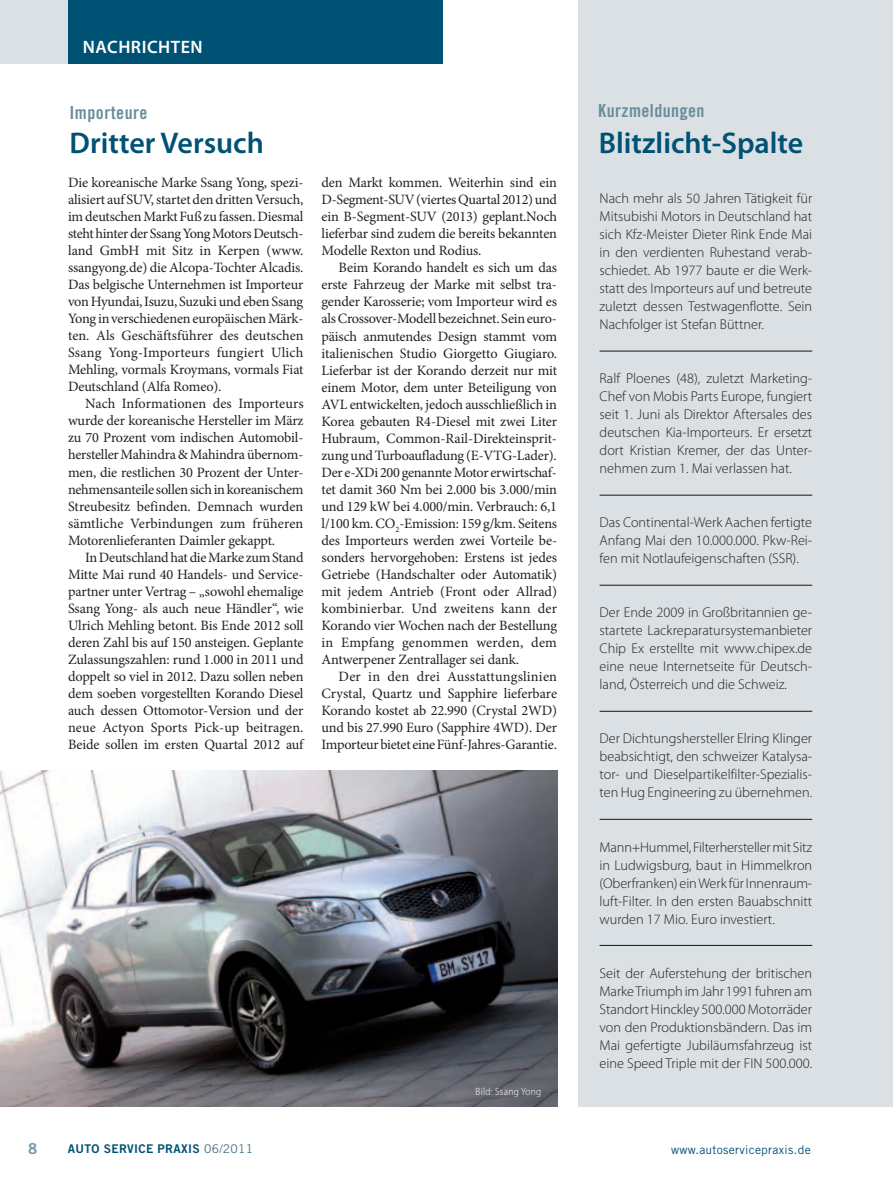
<style>
.page{position:relative;width:893px;height:1187px;background:#fff}
.page>*{position:absolute;margin:0;border:0;box-sizing:border-box;transform-origin:0 0}
.t1{font:600 30px "Myriad Pro";color:#005274}
.t2{font:18px "Trade Gothic LT Std Bd Cn 20";letter-spacing:.025em;color:#6a8d9c}
.t3{font:600 18px "Myriad Pro";letter-spacing:.03em;color:#fff}
.t4{font:15px "Trade Gothic LT Std Bd 2";color:#7195a6}
.t5{font:14.25px/17px "Minion Pro";letter-spacing:-.01em;color:#231f20;text-align:justify}
.t6{font:300 14.25px/18px "Myriad Pro";color:#231f20;text-align:justify}
.t7{font:12px "Trade Gothic LT Std Bd 2";letter-spacing:.025em;color:#005274}
.t8{font:12px "Trade Gothic LT Std";letter-spacing:.025em;color:#005274}
.t9{font:300 semi-condensed 10.5px "Myriad Pro";letter-spacing:.025em;color:#fff}
.s1{font-family:"Trade Gothic LT Std";color:#456e80}
</style>
<div class="page">
<div style="left:0;top:0;width:68px;height:64px;background:#dae0e3"></div>
<div style="left:68px;top:0;width:374px;height:64px;background:#005274"></div>
<div style="left:578px;top:0;width:315px;height:1106px;background:#dae0e3"></div>
<hr style="left:600px;top:350px;width:212px;height:1px;background:#231f20">
<hr style="left:600px;top:494px;width:212px;height:1px;background:#231f20">
<hr style="left:600px;top:584px;width:212px;height:1px;background:#231f20">
<hr style="left:600px;top:710px;width:212px;height:1px;background:#231f20">
<hr style="left:600px;top:818px;width:212px;height:1px;background:#231f20">
<hr style="left:600px;top:944px;width:212px;height:1px;background:#231f20">
<img style="left:0;top:770px;width:557px;height:336px">
<p class="t3" style="left:83px;top:35px;width:119px">Nachrichten</p>
<p class="t2" style="left:70px;top:102px;width:80px">Importeure</p>
<h1 class="t1" style="left:70px;top:124px;width:196px">Dritter Versuch</h1>
<p class="t5" style="left:68px;top:174px;width:237px">Die koreanische Marke Ssang Yong, spezi&shy;alisiert auf SUV, startet den dritten Versuch, im deutschen Markt Fuß zu fassen. Diesmal steht hinter der Ssang Yong Motors Deutsch&shy;land GmbH mit Sitz in Kerpen (www. ssangyong.de) die Alcopa-Tochter Alcadis.<br>Das belgische Unternehmen ist Importeur von Hyundai, Isuzu, Suzuki und eben Ssang Yong in verschiedenen europäischen Märk&shy;ten. Als Geschäftsführer des deutschen Ssang Yong-Importeurs fungiert Ulich Mehling, vormals Kroymans, vormals Fiat Deutschland (Alfa Romeo).</p>
<p class="t5" style="left:68px;top:395px;width:237px;text-indent:17px">Nach Informationen des Importeurs wurde der koreanische Hersteller im März zu 70 Prozent vom indischen Automobil&shy;hersteller Mahindra &amp; Mahindra übernom&shy;men, die restlichen 30 Prozent der Unter&shy;nehmensanteile sollen sich in koreanischem Streubesitz befinden. Demnach wurden sämtliche Verbindungen zum früheren Motorenlieferanten Daimler gekappt.</p>
<p class="t5" style="left:68px;top:548px;width:237px;text-indent:17px">In Deutschland hat die Marke zum Stand Mitte Mai rund 40 Handels- und Service&shy;partner unter Vertrag – „sowohl ehemalige Ssang Yong- als auch neue Händler“, wie Ulrich Mehling betont. Bis Ende 2012 soll deren Zahl bis auf 150 ansteigen. Geplante Zulassungszahlen: rund 1.000 in 2011 und doppelt so viel in 2012. Dazu sollen neben dem soeben vorgestellten Korando Diesel auch dessen Ottomotor-Version und der neue Actyon Sports Pick-up beitragen.<br>Beide sollen im ersten Quartal 2012 auf</p>
<p class="t5" style="left:322px;top:174px;width:237px">den Markt kommen. Weiterhin sind ein D-Segment-SUV (viertes Quartal 2012) und ein B-Segment-SUV (2013) geplant.Noch lieferbar sind zudem die bereits bekannten Modelle Rexton und Rodius.</p>
<p class="t5" style="left:322px;top:259px;width:237px;text-indent:17px">Beim Korando handelt es sich um das erste Fahrzeug der Marke mit selbst tra&shy;gender Karosserie; vom Importeur wird es als Crossover-Modell bezeichnet. Sein euro&shy;päisch anmutendes Design stammt vom italienischen Studio Giorgetto Giugiaro.<br>Lieferbar ist der Korando derzeit nur mit einem Motor, dem unter Beteiligung von AVL entwickelten, jedoch ausschließlich in Korea gebauten R4-Diesel mit zwei Liter Hubraum, Common-Rail-Direkteinsprit&shy;zung und Turboaufladung (E-VTG-Lader).<br>Der e-XDi 200 genannte Motor erwirtschaf&shy;tet damit 360 Nm bei 2.000 bis 3.000/min und 129 kW bei 4.000/min. Verbrauch: 6,1 l/100 km. CO<sub>2</sub>-Emission: 159 g/km. Seitens des Importeurs werden zwei Vorteile be&shy;sonders hervorgehoben: Erstens ist jedes Getriebe (Handschalter oder Automatik) mit jedem Antrieb (Front oder Allrad) kombinierbar. Und zweitens kann der Korando vier Wochen nach der Bestellung in Empfang genommen werden, dem Antwerpener Zentrallager sei dank.</p>
<p class="t5" style="left:322px;top:667px;width:237px;text-indent:17px">Der in den drei Ausstattungslinien Crystal, Quartz und Sapphire lieferbare Korando kostet ab 22.990 (Crystal 2WD) und bis 27.990 Euro (Sapphire 4WD). Der Importeur bietet eine Fünf-Jahres-Garantie.</p>
<p class="t9" style="left:476px;top:1085px;width:67px">Bild: Ssang Yong</p>
<p class="t2" style="left:598px;top:99px;width:108px">Kurzmeldungen</p>
<h1 class="t1" style="left:599px;top:124px;width:206px">Blitzlicht-Spalte</h1>
<p class="t6" style="left:600px;top:190px;width:214px">Nach mehr als 50 Jahren Tätigkeit für Mitsubishi Motors in Deutschland hat sich Kfz-Meister Dieter Rink Ende Mai in den verdienten Ruhestand verab&shy;schiedet. Ab 1977 baute er die Werk&shy;statt des Importeurs auf und betreute zuletzt dessen Testwagenflotte. Sein Nachfolger ist Stefan Büttner.</p>
<p class="t6" style="left:600px;top:370px;width:214px">Ralf Ploenes (48), zuletzt Marketing-Chef von Mobis Parts Europe, fungiert seit 1. Juni als Direktor Aftersales des deutschen Kia-Importeurs. Er ersetzt dort Kristian Kremer, der das Unter&shy;nehmen zum 1. Mai verlassen hat.</p>
<p class="t6" style="left:600px;top:514px;width:214px">Das Continental-Werk Aachen fertigte Anfang Mai den 10.000.000. Pkw-Rei&shy;fen mit Notlaufeigenschaften (SSR).</p>
<p class="t6" style="left:600px;top:604px;width:214px">Der Ende 2009 in Großbritannien ge&shy;startete Lackreparatursystemanbieter Chip Ex erstellte mit www.chipex.de eine neue Internetseite für Deutsch&shy;land, Österreich und die Schweiz.</p>
<p class="t6" style="left:600px;top:730px;width:214px">Der Dichtungshersteller Elring Klinger beabsichtigt, den schweizer Katalysa&shy;tor- und Dieselpartikelfilter-Spezialis&shy;ten Hug Engineering zu übernehmen.</p>
<p class="t6" style="left:600px;top:837px;width:214px">Mann+Hummel, Filterhersteller mit Sitz in Ludwigsburg, baut in Himmelkron (Oberfranken) ein Werk für Innenraum&shy;luft-Filter. In den ersten Bauabschnitt wurden 17 Mio. Euro investiert.</p>
<p class="t6" style="left:600px;top:963px;width:214px">Seit der Auferstehung der britischen Marke Triumph im Jahr 1991 fuhren am Standort Hinckley 500.000 Motorräder von den Produktionsbändern. Das im Mai gefertigte Jubiläumsfahrzeug ist eine Speed Triple mit der FIN 500.000.</p>
<p class="t4" style="left:28px;top:1139px;width:11px">8</p>
<p class="t7" style="left:68px;top:1141px;width:187px">AUTO SERVICE PRAXIS <span class="s1">06/2011</span></p>
<p class="t8" style="left:671px;top:1141px;width:141px">www.autoservicepraxis.de</p>
</div>
